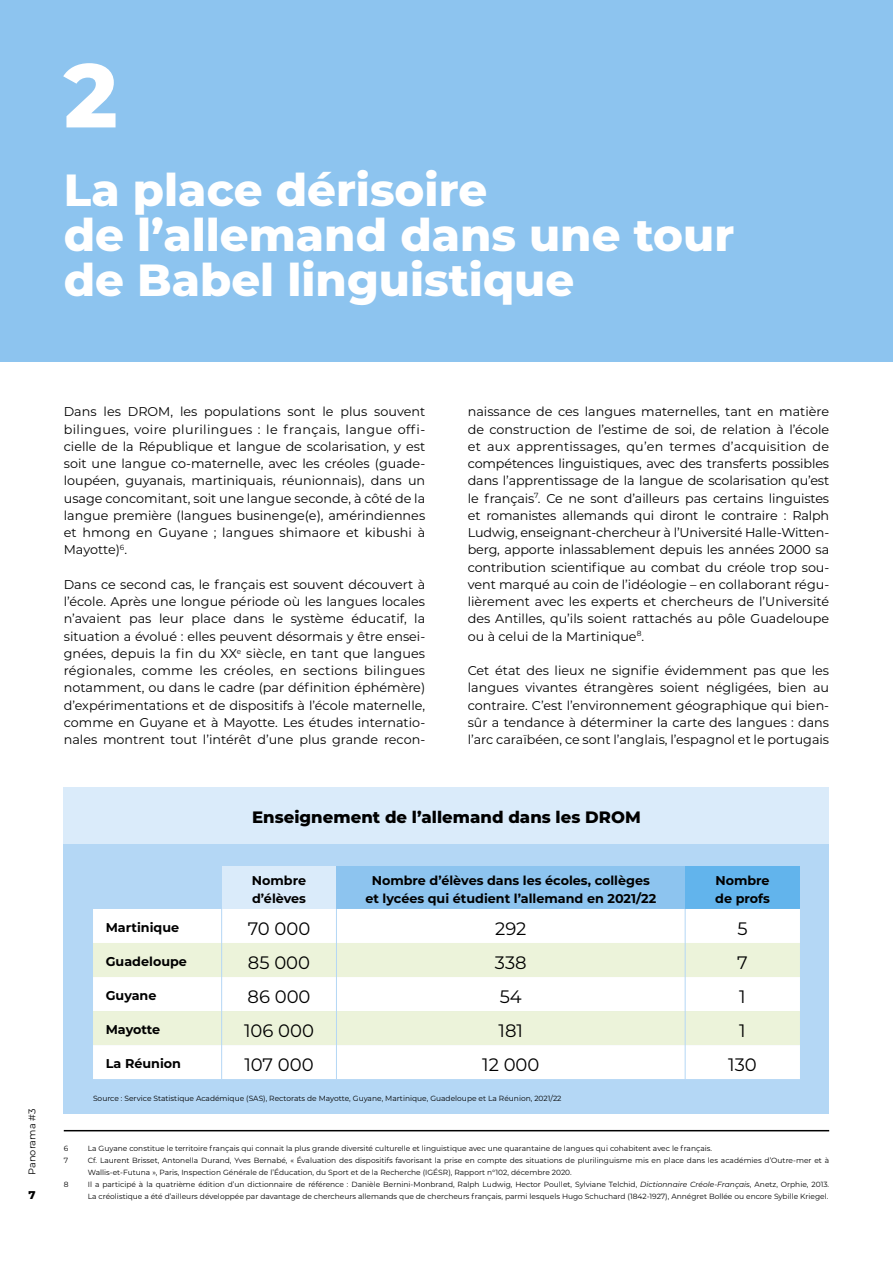
<style>
.page{position:relative;width:893px;height:1263px;background:#fff}
.page>*{position:absolute;margin:0;border:0;box-sizing:border-box;transform-origin:0 0}
.t1{font:800 90px "Montserrat";color:#fff}
.t2{font:800 45px/45px "Montserrat";color:#fff}
.t3{font:18px "Montserrat";color:#000}
.t4{font:800 16.5px "Montserrat";color:#000}
.t5{font:12.75px/17.2px "Montserrat";color:#000;text-align:justify}
.t6{font:700 12.75px/17.2px "Montserrat";color:#000}
.t7{font:800 11.25px "Montserrat";color:#000}
.t8{font:9.75px "Montserrat";color:#000}
.t9{font:7.5px/12px "Montserrat";color:#000}
.s1{font-style:italic}
</style>
<div class="page">
<hr style="left:64px;top:1130px;width:765px;height:1px;background:#000">
<div style="left:0;top:0;width:893px;height:361px;background:#8dc4ef"></div>
<div style="left:64px;top:787px;width:765px;height:314px;background:#daebfa"></div>
<div style="left:64px;top:845px;width:765px;height:269px;background:#b4d7f5"></div>
<div style="left:222px;top:866px;width:114px;height:43px;background:#daebfa"></div>
<div style="left:336px;top:866px;width:349px;height:43px;background:#8dc4ef"></div>
<div style="left:685px;top:866px;width:115px;height:43px;background:#62b4ec"></div>
<div style="left:93px;top:909px;width:707px;height:170px;background:#fff"></div>
<svg style="left:93px;top:943px;width:707px;height:102px;background:#f2f6e6"></svg>
<hr style="left:221px;top:909px;width:1px;height:34px;background:#b4d7f5">
<hr style="left:336px;top:909px;width:1px;height:34px;background:#b4d7f5">
<hr style="left:685px;top:909px;width:1px;height:34px;background:#b4d7f5">
<hr style="left:221px;top:943px;width:1px;height:34px;background:#b4d7f5">
<hr style="left:336px;top:943px;width:1px;height:34px;background:#b4d7f5">
<hr style="left:685px;top:943px;width:1px;height:34px;background:#b4d7f5">
<hr style="left:221px;top:977px;width:1px;height:34px;background:#b4d7f5">
<hr style="left:336px;top:977px;width:1px;height:34px;background:#b4d7f5">
<hr style="left:685px;top:977px;width:1px;height:34px;background:#b4d7f5">
<hr style="left:221px;top:1011px;width:1px;height:34px;background:#b4d7f5">
<hr style="left:336px;top:1011px;width:1px;height:34px;background:#b4d7f5">
<hr style="left:685px;top:1011px;width:1px;height:34px;background:#b4d7f5">
<hr style="left:221px;top:1045px;width:1px;height:34px;background:#b4d7f5">
<hr style="left:336px;top:1045px;width:1px;height:34px;background:#b4d7f5">
<hr style="left:685px;top:1045px;width:1px;height:34px;background:#b4d7f5">
<h1 class="t1" style="left:64px;top:30px;width:55px">2</h1>
<h2 class="t2" style="left:64px;top:165px;width:672px">La place dérisoire<br>de l’allemand dans une tour de Babel linguistique</h2>
<p class="t8" style="left:25px;top:1175px;width:67px;rotate:-90deg">Panorama #3</p>
<p class="t7" style="left:28px;top:1187px;width:9px">7</p>
<p class="t5" style="left:64px;top:403px;width:363px">Dans les DROM, les populations sont le plus souvent bilingues, voire plurilingues : le français, langue offi&shy;cielle de la République et langue de scolarisation, y est soit une langue co-maternelle, avec les créoles (guade&shy;loupéen, guyanais, martiniquais, réunionnais), dans un usage concomitant, soit une langue seconde, à côté de la langue première (langues businenge(e), amérindiennes et hmong en Guyane ; langues shimaore et kibushi à Mayotte)<sup>6</sup>.</p>
<p class="t5" style="left:64px;top:575px;width:363px">Dans ce second cas, le français est souvent découvert à l’école. Après une longue période où les langues locales n’avaient pas leur place dans le système éducatif, la situation a évolué : elles peuvent désormais y être ensei&shy;gnées, depuis la fin du XX<sup>e</sup> siècle, en tant que langues régionales, comme les créoles, en sections bilingues notamment, ou dans le cadre (par définition éphémère) d’expérimentations et de dispositifs à l’école maternelle, comme en Guyane et à Mayotte. Les études internatio&shy;nales montrent tout l’intérêt d’une plus grande recon-</p>
<p class="t5" style="left:468px;top:403px;width:363px">naissance de ces langues maternelles, tant en matière de construction de l’estime de soi, de relation à l’école et aux apprentissages, qu’en termes d’acquisition de compétences linguistiques, avec des transferts possibles dans l’apprentissage de la langue de scolarisation qu’est le français<sup>7</sup>. Ce ne sont d’ailleurs pas certains linguistes et romanistes allemands qui diront le contraire : Ralph Ludwig, enseignant-chercheur à l’Université Halle-Witten&shy;berg, apporte inlassablement depuis les années 2000 sa contribution scientifique au combat du créole trop sou&shy;vent marqué au coin de l’idéologie – en collaborant régu&shy;lièrement avec les experts et chercheurs de l’Université des Antilles, qu’ils soient rattachés au pôle Guadeloupe ou à celui de la Martinique<sup>8</sup>.</p>
<p class="t5" style="left:468px;top:661px;width:363px">Cet état des lieux ne signifie évidemment pas que les langues vivantes étrangères soient négligées, bien au contraire. C’est l’environnement géographique qui bien&shy;sûr a tendance à déterminer la carte des langues : dans l’arc caraïbéen, ce sont l’anglais, l’espagnol et le portugais</p>
<p class="t4" style="left:252px;top:804px;width:390px">Enseignement de l’allemand dans les DROM</p>
<p class="t6" style="left:252px;top:871px;width:56px">Nombre d’élèves</p>
<p class="t6" style="left:365px;top:871px;width:292px;text-align:center">Nombre d’élèves dans les écoles, collèges et lycées qui étudient l’allemand en 2021/22</p>
<p class="t6" style="left:715px;top:871px;width:56px">Nombre de profs</p>
<p class="t6" style="left:106px;top:918px;width:75px">Martinique</p>
<h3 class="t3" style="left:248px;top:916px;width:64px">70 000</h3>
<h3 class="t3" style="left:495px;top:916px;width:33px">292</h3>
<h3 class="t3" style="left:737px;top:916px;width:12px">5</h3>
<p class="t6" style="left:106px;top:952px;width:83px">Guadeloupe</p>
<h3 class="t3" style="left:248px;top:950px;width:64px">85 000</h3>
<h3 class="t3" style="left:495px;top:950px;width:33px">338</h3>
<h3 class="t3" style="left:737px;top:950px;width:12px">7</h3>
<p class="t6" style="left:106px;top:986px;width:52px">Guyane</p>
<h3 class="t3" style="left:248px;top:984px;width:64px">86 000</h3>
<h3 class="t3" style="left:500px;top:984px;width:24px">54</h3>
<h3 class="t3" style="left:739px;top:984px;width:8px">1</h3>
<p class="t6" style="left:106px;top:1020px;width:56px">Mayotte</p>
<h3 class="t3" style="left:244px;top:1018px;width:71px">106 000</h3>
<h3 class="t3" style="left:499px;top:1018px;width:26px">181</h3>
<h3 class="t3" style="left:739px;top:1018px;width:8px">1</h3>
<p class="t6" style="left:106px;top:1054px;width:77px">La Réunion</p>
<h3 class="t3" style="left:244px;top:1052px;width:71px">107 000</h3>
<h3 class="t3" style="left:482px;top:1052px;width:59px">12 000</h3>
<h3 class="t3" style="left:728px;top:1052px;width:30px">130</h3>
<p class="t9" style="left:93px;top:1092px;width:470px">Source : Service Statistique Académique (SAS), Rectorats de Mayotte, Guyane, Martinique, Guadeloupe et La Réunion, 2021/22</p>
<p class="t9" style="left:64px;top:1142px;width:6px">6</p>
<p class="t9" style="left:88px;top:1142px;width:626px">La Guyane constitue le territoire français qui connait la plus grande diversité culturelle et linguistique avec une quarantaine de langues qui cohabitent avec le français.</p>
<p class="t9" style="left:64px;top:1154px;width:6px">7</p>
<p class="t9" style="left:88px;top:1154px;width:743px">Cf. Laurent Brisset, Antonella Durand, Yves Bernabé, « Évaluation des dispositifs favorisant la prise en compte des situations de plurilinguisme mis en place dans les académies d’Outre-mer et à<br>Wallis-et-Futuna », Paris, Inspection Générale de l’Éducation, du Sport et de la Recherche (IGÉSR), Rapport n°102, décembre 2020.</p>
<p class="t9" style="left:64px;top:1178px;width:6px">8</p>
<p class="t9" style="left:88px;top:1178px;width:743px">Il a participé à la quatrième édition d’un dictionnaire de référence : Danièle Bernini-Monbrand, Ralph Ludwig, Hector Poullet, Sylviane Telchid, <span class="s1">Dictionnaire Créole-Français</span>, Anetz, Orphie, 2013.<br>La créolistique a été d’ailleurs développée par davantage de chercheurs allemands que de chercheurs français, parmi lesquels Hugo Schuchard (1842-1927), Annégret Bollée ou encore Sybille Kriegel.</p>
</div>
